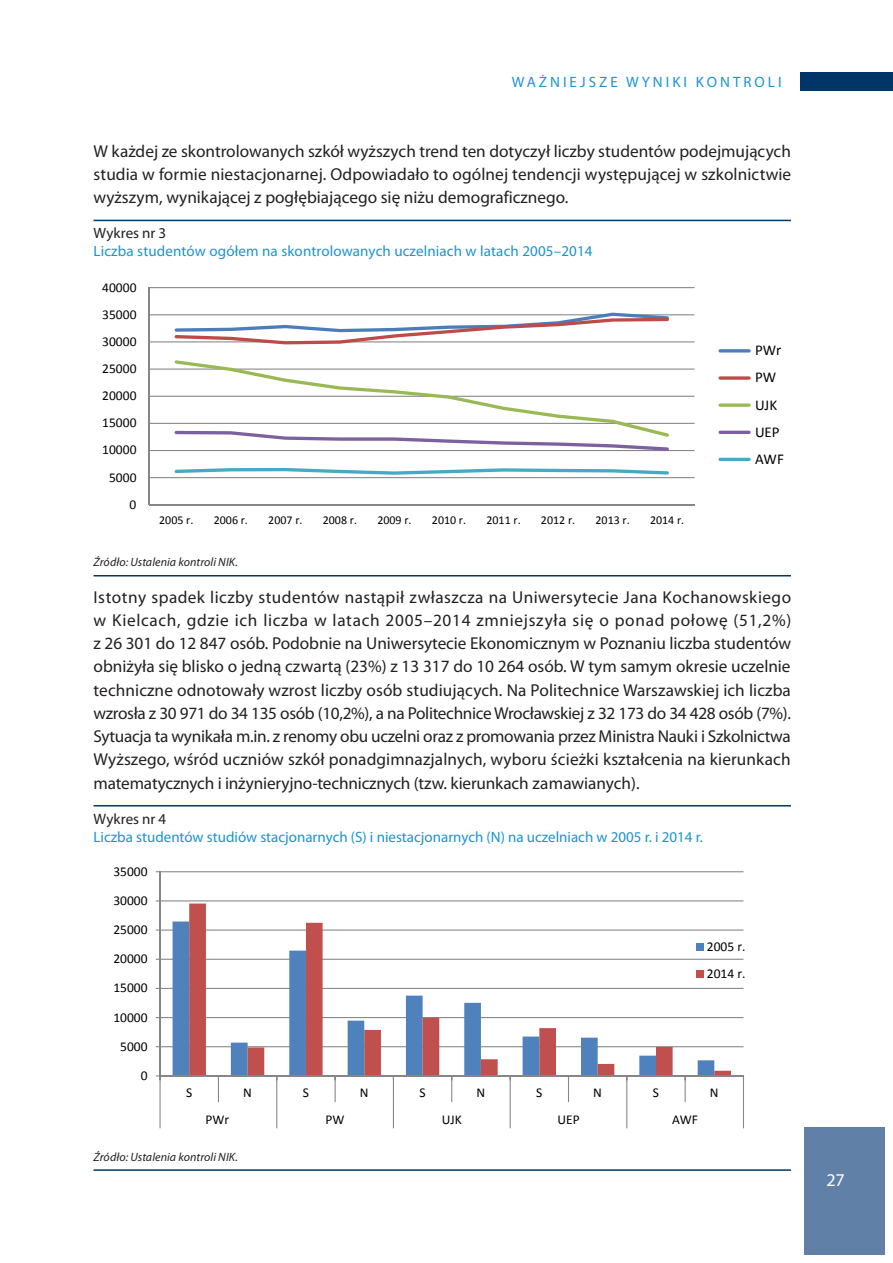
<style>
.page{position:relative;width:893px;height:1263px;background:#fff}
.page>*{position:absolute;margin:0;border:0;box-sizing:border-box;transform-origin:0 0}
.t1{font:18px "Myriad Pro";color:#fff}
.t2{font:17.25px/23.2px "Myriad Pro";color:#231f20;text-align:justify}
.t3{font:15px "Myriad Pro";letter-spacing:.005em;color:#1c94d2}
.t4{font:15px "Myriad Pro";letter-spacing:.2em;color:#1c94d2}
.t5{font:15px/27.2px "Calibri";color:#000}
.t6{font:15px "Myriad Pro";letter-spacing:.005em;color:#231f20}
.t7{font:13.5px/27.5px "Calibri";color:#000}
.t8{font:12px "Calibri";letter-spacing:.005em;color:#000}
.t9{font:italic 12px "Myriad Pro";letter-spacing:.005em;color:#231f20}
</style>
<div class="page">
<div style="left:804px;top:1127px;width:80px;height:127px;background:#6180a7"></div>
<div style="left:800px;top:72px;width:93px;height:19px;background:#003667"></div>
<hr style="left:94px;top:220px;width:697px;height:1px;background:#003667">
<hr style="left:94px;top:575px;width:697px;height:1px;background:#003667">
<hr style="left:94px;top:805px;width:697px;height:1px;background:#003667">
<hr style="left:94px;top:1169px;width:697px;height:2px;background:#003667">
<hr style="left:149px;top:477px;width:545px;height:1px;background:#868686">
<hr style="left:149px;top:450px;width:545px;height:1px;background:#868686">
<hr style="left:149px;top:423px;width:545px;height:1px;background:#868686">
<hr style="left:149px;top:396px;width:545px;height:1px;background:#868686">
<hr style="left:149px;top:369px;width:545px;height:1px;background:#868686">
<hr style="left:149px;top:341px;width:545px;height:1px;background:#868686">
<hr style="left:149px;top:314px;width:545px;height:1px;background:#868686">
<hr style="left:149px;top:287px;width:545px;height:1px;background:#868686">
<hr style="left:148px;top:288px;width:2px;height:217px;background:#868686">
<hr style="left:149px;top:504px;width:545px;height:1px;background:#868686">
<svg style="left:175px;top:313px;width:494px;height:31px"></svg>
<svg style="left:174px;top:360px;width:495px;height:91px"></svg>
<svg style="left:175px;top:468px;width:494px;height:7px"></svg>
<hr style="left:718px;top:349px;width:33px;height:3px;background:#4a7ebb;border-radius:2px">
<svg style="left:718px;top:376px;width:33px;height:4px"></svg>
<svg style="left:718px;top:403px;width:33px;height:4px"></svg>
<hr style="left:718px;top:431px;width:33px;height:3px;background:#7d60a0;border-radius:2px">
<hr style="left:718px;top:458px;width:33px;height:3px;background:#46aac5;border-radius:2px">
<hr style="left:160px;top:1046px;width:583px;height:1px;background:#868686">
<hr style="left:160px;top:1017px;width:583px;height:1px;background:#868686">
<hr style="left:160px;top:988px;width:583px;height:1px;background:#868686">
<hr style="left:160px;top:959px;width:583px;height:1px;background:#868686">
<hr style="left:160px;top:929px;width:583px;height:2px;background:#868686">
<hr style="left:160px;top:900px;width:583px;height:1px;background:#868686">
<hr style="left:160px;top:871px;width:583px;height:1px;background:#868686">
<div style="left:173px;top:921px;width:16px;height:154px;background:#4f81bd"></div>
<svg style="left:189px;top:903px;width:542px;height:172px"></svg>
<hr style="left:159px;top:872px;width:2px;height:204px;background:#868686">
<hr style="left:160px;top:1075px;width:583px;height:1px;background:#868686">
<hr style="left:159px;top:1076px;width:2px;height:26px;background:#868686">
<svg style="left:218px;top:1076px;width:1px;height:26px"></svg>
<svg style="left:335px;top:1076px;width:1px;height:26px"></svg>
<svg style="left:451px;top:1076px;width:1px;height:26px"></svg>
<svg style="left:568px;top:1076px;width:1px;height:26px"></svg>
<svg style="left:685px;top:1076px;width:1px;height:26px"></svg>
<hr style="left:159px;top:1102px;width:2px;height:26px;background:#868686">
<svg style="left:276px;top:1076px;width:1px;height:52px"></svg>
<svg style="left:393px;top:1076px;width:1px;height:52px"></svg>
<svg style="left:510px;top:1076px;width:1px;height:52px"></svg>
<svg style="left:626px;top:1076px;width:1px;height:52px"></svg>
<svg style="left:743px;top:1076px;width:1px;height:52px"></svg>
<div style="left:696px;top:943px;width:8px;height:7px;background:#4f81bd"></div>
<div style="left:696px;top:970px;width:8px;height:8px;background:#c0504d"></div>
<p class="t4" style="left:512px;top:73px;width:271px">WAŻNIEJSZE WYNIKI KONTROLI</p>
<p class="t2" style="left:94px;top:139px;width:699px">W każdej ze skontrolowanych szkół wyższych trend ten dotyczył liczby studentów podejmujących studia w formie niestacjonarnej. Odpowiadało to ogólnej tendencji występującej w szkolnictwie wyższym, wynikającej z pogłębiającego się niżu demograficznego.</p>
<p class="t6" style="left:94px;top:224px;width:74px">Wykres nr 3</p>
<p class="t3" style="left:94px;top:242px;width:501px">Liczba studentów ogółem na skontrolowanych uczelniach w latach 2005–2014</p>
<p class="t7" style="left:102px;top:273px;width:36px">40000</p>
<p class="t7" style="left:102px;top:300px;width:36px">35000</p>
<p class="t7" style="left:102px;top:328px;width:36px">30000</p>
<p class="t7" style="left:104px;top:349px;width:36px">40000</p>
<p class="t7" style="left:102px;top:355px;width:36px">25000</p>
<p class="t7" style="left:104px;top:376px;width:36px">35000</p>
<p class="t7" style="left:102px;top:382px;width:36px">20000</p>
<p class="t7" style="left:104px;top:403px;width:36px">30000</p>
<p class="t7" style="left:102px;top:409px;width:36px">15000</p>
<p class="t7" style="left:104px;top:430px;width:36px">25000</p>
<p class="t7" style="left:102px;top:436px;width:36px">10000</p>
<p class="t7" style="left:104px;top:457px;width:36px">20000</p>
<p class="t7" style="left:109px;top:463px;width:29px">5000</p>
<p class="t7" style="left:130px;top:490px;width:8px">0</p>
<p class="t8" style="left:159px;top:512px;width:36px">2005 r.</p>
<p class="t8" style="left:214px;top:512px;width:36px">2006 r.</p>
<p class="t8" style="left:268px;top:512px;width:36px">2007 r.</p>
<p class="t8" style="left:323px;top:512px;width:36px">2008 r.</p>
<p class="t8" style="left:377px;top:512px;width:36px">2009 r.</p>
<p class="t8" style="left:432px;top:512px;width:36px">2010 r.</p>
<p class="t8" style="left:486px;top:512px;width:36px">2011 r.</p>
<p class="t8" style="left:541px;top:512px;width:36px">2012 r.</p>
<p class="t8" style="left:595px;top:512px;width:36px">2013 r.</p>
<p class="t8" style="left:650px;top:512px;width:36px">2014 r.</p>
<p class="t5" style="left:755px;top:337px;width:30px">PWr<br>PW<br>UJK<br>UEP<br>AWF</p>
<p class="t5" style="left:757px;top:412px;width:28px">PWr<br>PW</p>
<p class="t9" style="left:94px;top:555px;width:146px">Źródło: Ustalenia kontroli NIK.</p>
<p class="t2" style="left:94px;top:585px;width:699px">Istotny spadek liczby studentów nastąpił zwłaszcza na Uniwersytecie Jana Kochanowskiego w Kielcach, gdzie ich liczba w latach 2005–2014 zmniejszyła się o ponad połowę (51,2%) z 26 301 do 12 847 osób. Podobnie na Uniwersytecie Ekonomicznym w Poznaniu liczba studentów obniżyła się blisko o jedną czwartą (23%) z 13 317 do 10 264 osób. W tym samym okresie uczelnie techniczne odnotowały wzrost liczby osób studiujących. Na Politechnice Warszawskiej ich liczba wzrosła z 30 971 do 34 135 osób (10,2%), a na Politechnice Wrocławskiej z 32 173 do 34 428 osób (7%).<br>Sytuacja ta wynikała m.in. z renomy obu uczelni oraz z promowania przez Ministra Nauki i Szkolnictwa Wyższego, wśród uczniów szkół ponadgimnazjalnych, wyboru ścieżki kształcenia na kierunkach matematycznych i inżynieryjno-technicznych (tzw. kierunkach zamawianych).</p>
<p class="t6" style="left:94px;top:809px;width:74px">Wykres nr 4</p>
<p class="t3" style="left:94px;top:827px;width:611px">Liczba studentów studiów stacjonarnych (S) i niestacjonarnych (N) na uczelniach w 2005 r. i 2014 r.</p>
<p class="t8" style="left:161px;top:588px;width:36px">2005 r.</p>
<p class="t8" style="left:216px;top:588px;width:36px">2006 r.</p>
<p class="t8" style="left:270px;top:588px;width:36px">2007 r.</p>
<p class="t8" style="left:325px;top:588px;width:36px">2008 r.</p>
<p class="t8" style="left:379px;top:588px;width:36px">2009 r.</p>
<p class="t8" style="left:434px;top:588px;width:36px">2010 r.</p>
<p class="t8" style="left:489px;top:588px;width:36px">2011 r.</p>
<p class="t8" style="left:543px;top:588px;width:36px">2012 r.</p>
<p class="t8" style="left:598px;top:588px;width:36px">2013 r.</p>
<p class="t8" style="left:652px;top:588px;width:36px">2014 r.</p>
<p class="t7" style="left:111px;top:811px;width:36px">30000</p>
<p class="t7" style="left:113px;top:857px;width:36px">35000</p>
<p class="t7" style="left:113px;top:887px;width:36px">30000</p>
<p class="t7" style="left:113px;top:916px;width:36px">25000</p>
<p class="t7" style="left:113px;top:945px;width:36px">20000</p>
<p class="t7" style="left:113px;top:974px;width:36px">15000</p>
<p class="t7" style="left:113px;top:1003px;width:36px">10000</p>
<p class="t7" style="left:120px;top:1032px;width:29px">5000</p>
<p class="t7" style="left:141px;top:1062px;width:8px">0</p>
<p class="t7" style="left:707px;top:933px;width:40px">2005 r.<br>2014 r.</p>
<p class="t7" style="left:186px;top:1079px;width:8px">S</p>
<p class="t7" style="left:243px;top:1079px;width:10px">N</p>
<p class="t7" style="left:303px;top:1079px;width:8px">S</p>
<p class="t7" style="left:360px;top:1079px;width:10px">N</p>
<p class="t7" style="left:419px;top:1079px;width:8px">S</p>
<p class="t7" style="left:477px;top:1079px;width:10px">N</p>
<p class="t7" style="left:536px;top:1079px;width:8px">S</p>
<p class="t7" style="left:593px;top:1079px;width:10px">N</p>
<p class="t7" style="left:653px;top:1079px;width:8px">S</p>
<p class="t7" style="left:710px;top:1079px;width:10px">N</p>
<p class="t7" style="left:205px;top:1105px;width:25px">PWr</p>
<p class="t7" style="left:326px;top:1105px;width:21px">PW</p>
<p class="t7" style="left:442px;top:1105px;width:22px">UJK</p>
<p class="t7" style="left:557px;top:1105px;width:24px">UEP</p>
<p class="t7" style="left:672px;top:1105px;width:28px">AWF</p>
<p class="t9" style="left:94px;top:1149px;width:146px">Źródło: Ustalenia kontroli NIK.</p>
<p class="t1" style="left:826px;top:1168px;width:20px">27</p>
</div>
